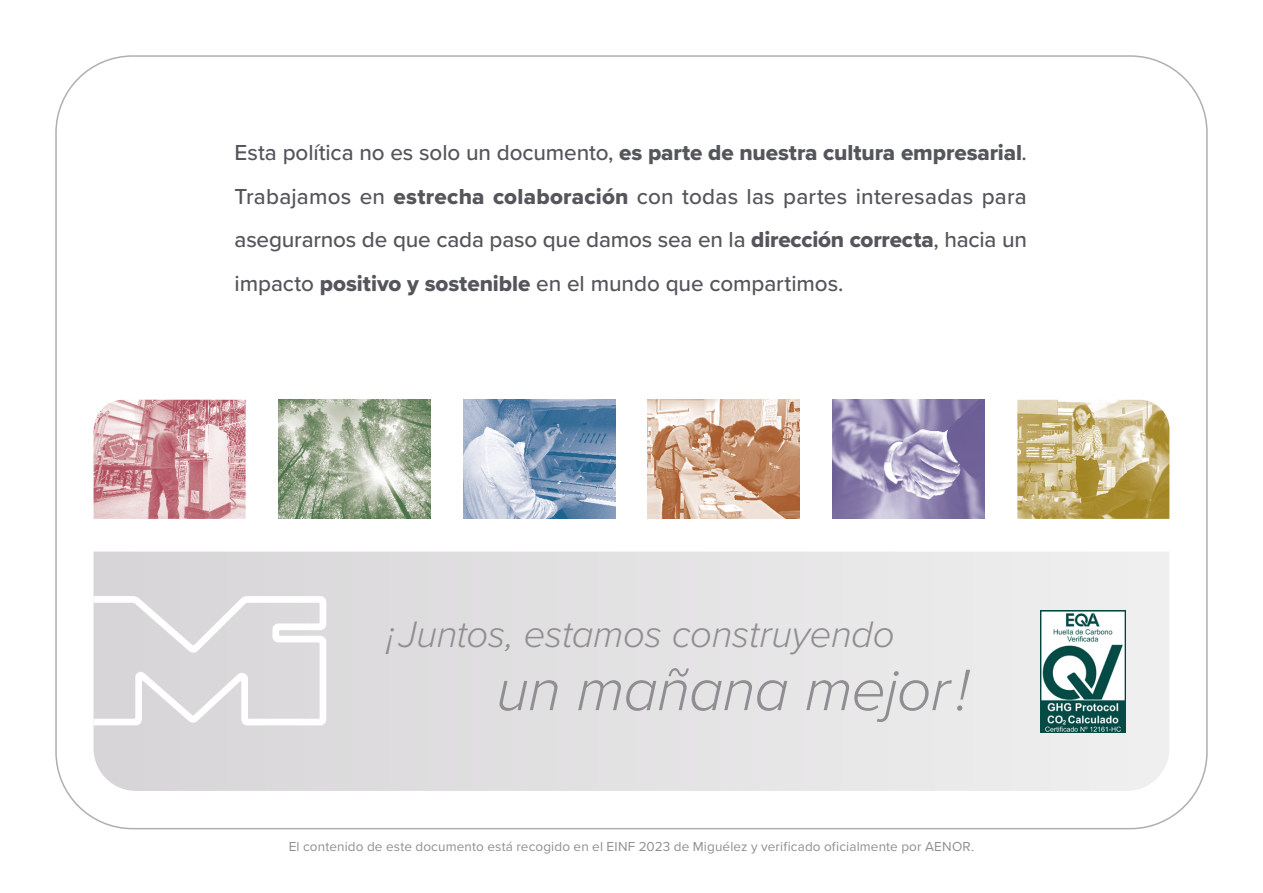
<style>
.page{position:relative;width:1263px;height:893px;background:#fff}
.page>*{position:absolute;margin:0;border:0;box-sizing:border-box;transform-origin:0 0}
.text_intro{font:italic 300 60.6px "Proxima Nova";letter-spacing:-.015em;color:#908e92}
.text_intro-2{font:italic 300 38.25px "Proxima Nova";letter-spacing:-.01em;color:#908e92}
.text_intro-3{font:500 22.5px/43.5px "Proxima Nova";letter-spacing:-.005em;color:#54565b;text-align:justify}
.t1{font:13.5px "Proxima Nova";letter-spacing:.01em;color:#908e92}
.s1{font-family:"Proxima Nova Extrabld";font-weight:400}
</style>
<div class="page">
<svg style="left:94px;top:552px;width:1075px;height:239px;background:#e3e2e4"></svg>
<svg style="left:94px;top:596px;width:232px;height:129px"></svg>
<img style="left:94px;top:400px;width:152px;height:119px">
<img style="left:648px;top:400px;width:152px;height:119px">
<img style="left:278px;top:400px;width:152px;height:119px">
<img style="left:833px;top:400px;width:152px;height:119px">
<img style="left:463px;top:400px;width:152px;height:119px">
<img style="left:1017px;top:400px;width:152px;height:119px">
<img style="left:1040px;top:610px;width:85px;height:122px">
<p class="text_intro-3" style="left:235px;top:130px;width:794px">Esta política no es solo un documento, <span class="s1">es parte de nuestra cultura empresarial</span>.<br>Trabajamos en <span class="s1">estrecha colaboración</span> con todas las partes interesadas para asegurarnos de que cada paso que damos sea en la <span class="s1">dirección correcta</span>, hacia un impacto <span class="s1">positivo y sostenible</span> en el mundo que compartimos.</p>
<p class="text_intro-2" style="left:387px;top:605px;width:509px">¡Juntos, estamos construyendo</p>
<p class="text_intro" style="left:496px;top:645px;width:474px">un mañana mejor!</p>
<p class="t1" style="left:289px;top:836px;width:687px">El contenido de este documento está recogido en el EINF 2023 de Miguélez y verificado oficialmente por AENOR.</p>
</div>
